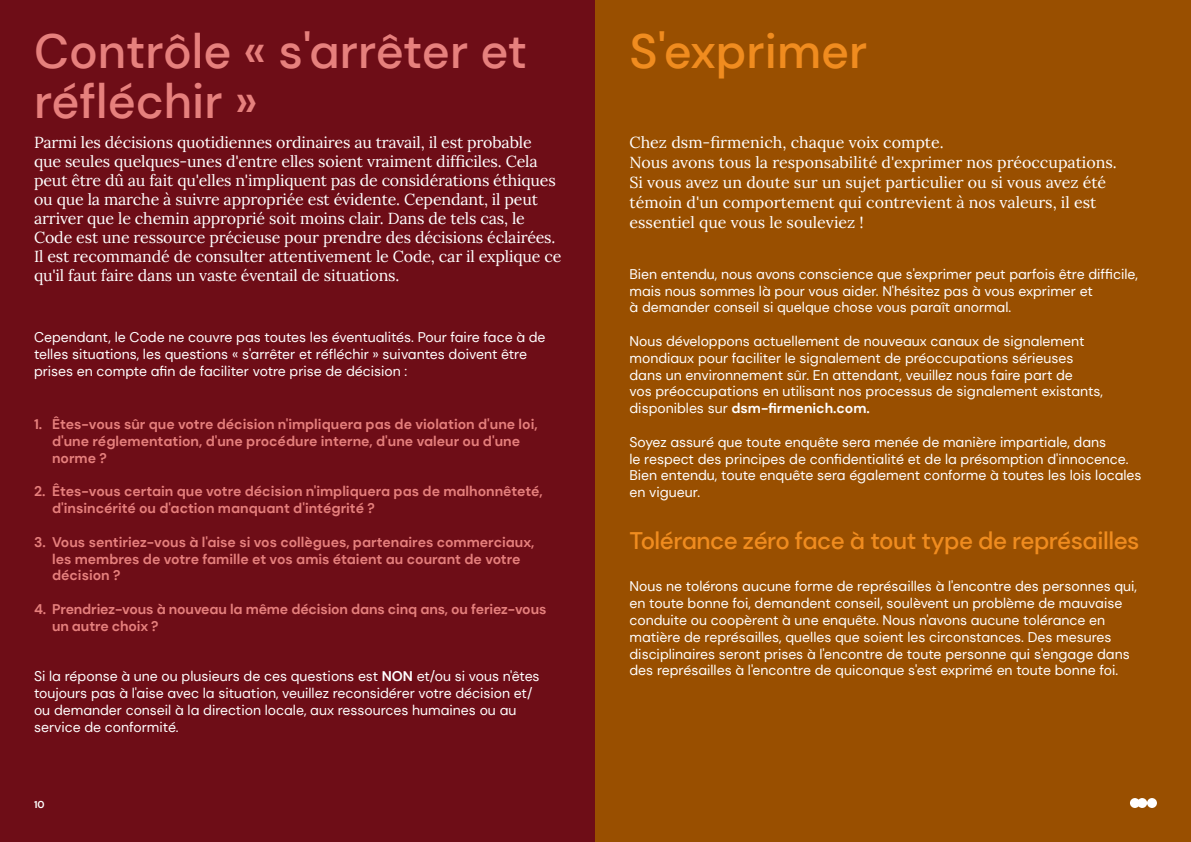
<style>
.page{position:relative;width:1191px;height:842px;background:#fff}
.page>*{position:absolute;margin:0;border:0;box-sizing:border-box;transform-origin:0 0}
.t1{font:500 48px/50px "DM Sans";color:#e6807d}
.t2{font:500 48px "DM Sans";color:#f08c1f}
.t3{font:500 24px "DM Sans";letter-spacing:-.02em;color:#f08c1f}
.t4{font:16px/19px "Lora";letter-spacing:-.01em;color:#fff}
.t5{font:14px/16.8px "DM Sans";color:#fff}
.t6{font:700 14px/16.8px "DM Sans";color:#e6807d}
.t7{font:700 10px "DM Sans";color:#fff}
.s1{font-weight:700}
</style>
<div class="page">
<div style="left:0;top:0;width:595px;height:842px;background:#6e0d17"></div>
<div style="left:595px;top:0;width:596px;height:842px;background:#994f00"></div>
<svg style="left:1130px;top:798px;width:27px;height:10px"></svg>
<h1 class="t1" style="left:34px;top:26px;width:494px">Contrôle « s'arrêter et réfléchir »</h1>
<p class="t4" style="left:34px;top:132px;width:529px">Parmi les décisions quotidiennes ordinaires au travail, il est probable que seules quelques-unes d'entre elles soient vraiment difficiles. Cela peut être dû au fait qu'elles n'impliquent pas de considérations éthiques ou que la marche à suivre appropriée est évidente. Cependant, il peut arriver que le chemin approprié soit moins clair. Dans de tels cas, le Code est une ressource précieuse pour prendre des décisions éclairées.<br>Il est recommandé de consulter attentivement le Code, car il explique ce qu'il faut faire dans un vaste éventail de situations.</p>
<p class="t5" style="left:34px;top:329px;width:513px">Cependant, le Code ne couvre pas toutes les éventualités. Pour faire face à de telles situations, les questions « s'arrêter et réfléchir » suivantes doivent être prises en compte afin de faciliter votre prise de décision :</p>
<p class="t6" style="left:52px;top:416px;width:487px;text-indent:-18px">1. Êtes-vous sûr que votre décision n'impliquera pas de violation d'une loi, d'une réglementation, d'une procédure interne, d'une valeur ou d'une norme ?</p>
<p class="t6" style="left:52px;top:483px;width:492px;text-indent:-18px">2. Êtes-vous certain que votre décision n'impliquera pas de malhonnêteté, d'insincérité ou d'action manquant d'intégrité ?</p>
<p class="t6" style="left:52px;top:533px;width:484px;text-indent:-18px">3. Vous sentiriez-vous à l'aise si vos collègues, partenaires commerciaux, les membres de votre famille et vos amis étaient au courant de votre décision ?</p>
<p class="t6" style="left:52px;top:601px;width:496px;text-indent:-18px">4. Prendriez-vous à nouveau la même décision dans cinq ans, ou feriez-vous un autre choix ?</p>
<p class="t5" style="left:34px;top:668px;width:507px">Si la réponse à une ou plusieurs de ces questions est <span class="s1">NON</span> et/ou si vous n'êtes toujours pas à l'aise avec la situation, veuillez reconsidérer votre décision et/ ou demander conseil à la direction locale, aux ressources humaines ou au service de conformité.</p>
<p class="t7" style="left:34px;top:798px;width:12px">10</p>
<h1 class="t2" style="left:629px;top:21px;width:239px">S'exprimer</h1>
<p class="t4" style="left:629px;top:132px;width:489px;line-height:20px">Chez dsm-firmenich, chaque voix compte.<br>Nous avons tous la responsabilité d'exprimer nos préoccupations.<br>Si vous avez un doute sur un sujet particulier ou si vous avez été témoin d'un comportement qui contrevient à nos valeurs, il est essentiel que vous le souleviez !</p>
<p class="t5" style="left:629px;top:265px;width:510px">Bien entendu, nous avons conscience que s'exprimer peut parfois être difficile, mais nous sommes là pour vous aider. N'hésitez pas à vous exprimer et<br>à demander conseil si quelque chose vous paraît anormal.</p>
<p class="t5" style="left:629px;top:333px;width:475px">Nous développons actuellement de nouveaux canaux de signalement mondiaux pour faciliter le signalement de préoccupations sérieuses dans un environnement sûr. En attendant, veuillez nous faire part de<br>vos préoccupations en utilisant nos processus de signalement existants, disponibles sur <span class="s1">dsm-firmenich.com.</span></p>
<p class="t5" style="left:629px;top:433px;width:513px">Soyez assuré que toute enquête sera menée de manière impartiale, dans<br>le respect des principes de confidentialité et de la présomption d'innocence.<br>Bien entendu, toute enquête sera également conforme à toutes les lois locales en vigueur.</p>
<h2 class="t3" style="left:629px;top:525px;width:511px">Tolérance zéro face à tout type de représailles</h2>
<p class="t5" style="left:629px;top:578px;width:509px">Nous ne tolérons aucune forme de représailles à l'encontre des personnes qui, en toute bonne foi, demandent conseil, soulèvent un problème de mauvaise conduite ou coopèrent à une enquête. Nous n'avons aucune tolérance en matière de représailles, quelles que soient les circonstances. Des mesures disciplinaires seront prises à l'encontre de toute personne qui s'engage dans des représailles à l'encontre de quiconque s'est exprimé en toute bonne foi.</p>
</div>
